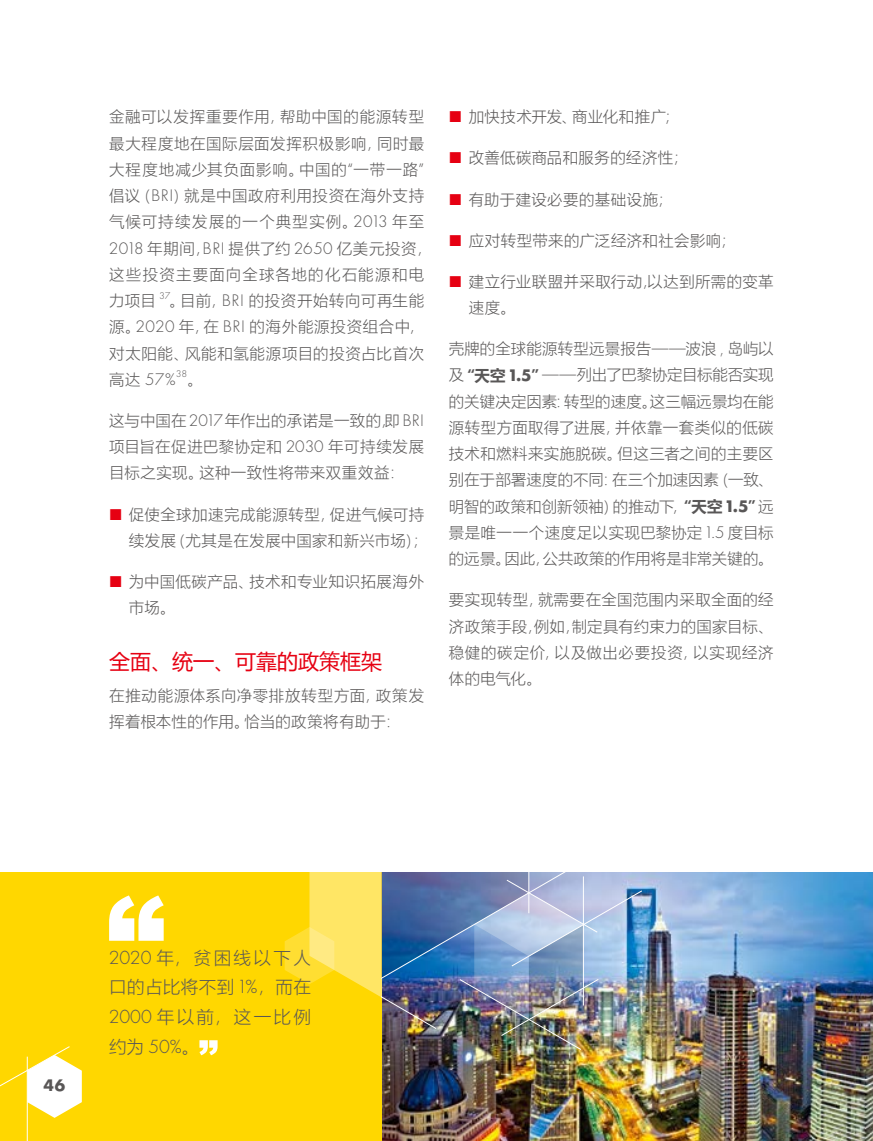
<style>
.page{position:relative;width:873px;height:1141px;background:#fff}
.page>*{position:absolute;margin:0;border:0;box-sizing:border-box;transform-origin:0 0}
.t1{font:21px "Microsoft Ya Hei";color:#e60012}
.t2{font:300 17.5px/29.8px "Microsoft Ya Hei";letter-spacing:.13em;color:#595757;text-align:justify}
.t3{font:300 15.4px/26.2px "Microsoft Ya Hei";letter-spacing:.035em;color:#595757;text-align:justify}
.t4{font:300 15.4px/26.2px "Microsoft Ya Hei";letter-spacing:.055em;color:#595757}
.t5{font:300 15.4px "Shell";color:#595757}
.t6{font:700 15.4px "Shell";color:#595757}
.t7{font:300 8.92px "Shell";color:#595757}
.s1{font-family:"Shell"}
.s2{font-family:"Microsoft Ya Hei"}
.s3{color:#e60012}
.s4{font-weight:700}
.s5{font-family:"Shell";font-weight:700}
</style>
<div class="page">
<img style="left:382px;top:872px;width:490px;height:269px">
<div style="left:0;top:872px;width:382px;height:269px;background:#ffd700"></div>
<img style="left:285px;top:872px;width:358px;height:179px">
<svg style="left:199px;top:1040px;width:18px;height:15px"></svg>
<svg style="left:109px;top:895px;width:55px;height:46px"></svg>
<hr style="left:27px;top:1057px;width:1px;height:84px;background:#fff">
<svg style="left:0;top:1046px;width:82px;height:72px"></svg>
<p class="t4" style="left:109px;top:103px;width:324px">金融可以发挥重要作用，帮助中国的能源转型最大程度地在国际层面发挥积极影响，同时最大程度地减少其负面影响。中国的“一带一路”倡议（<span class="s1">BRI</span>）就是中国政府利用投资在海外支持气候可持续发展的一个典型实例。<span class="s1">2013</span> 年至<br><span class="s1">2018</span> 年期间，<span class="s1">BRI</span> 提供了约 <span class="s1">2650</span> 亿美元投资，这些投资主要面向全球各地的化石能源和电力项目</p>
<p class="t7" style="left:159px;top:289px;width:12px">37</p>
<p class="t3" style="left:109px;top:287px;width:316px;text-indent:60px">。目前，<span class="s1">BRI</span> 的投资开始转向可再生能源。<span class="s1">2020</span> 年，在 <span class="s1">BRI</span> 的海外能源投资组合中，对太阳能、风能和氢能源项目的投资占比首次</p>
<p class="t5" style="left:109px;top:368px;width:68px"><span class="s2">高达</span> 57%</p>
<p class="t7" style="left:176px;top:368px;width:12px">38</p>
<p class="t3" style="left:187px;top:366px;width:17px">。</p>
<p class="t3" style="left:109px;top:407px;width:316px">这与中国在 <span class="s1">2017</span>年作出的承诺是一致的，即<span class="s1">BRI</span>项目旨在促进巴黎协定和 <span class="s1">2030</span> 年可持续发展目标之实现。这种一致性将带来双重效益：</p>
<p class="t3" style="left:109px;top:501px;width:320px;text-align:right"><span class="s3">■</span> 促使全球加速完成能源转型，促进气候可持续发展（尤其是在发展中国家和新兴市场）；</p>
<p class="t3" style="left:129px;top:568px;width:296px;text-indent:-20px"><span class="s3">■</span> 为中国低碳产品、技术和专业知识拓展海外市场。</p>
<h1 class="t1" style="left:109px;top:647px;width:274px">全面、统一、可靠的政策框架</h1>
<p class="t3" style="left:109px;top:682px;width:316px">在推动能源体系向净零排放转型方面，政策发挥着根本性的作用。恰当的政策将有助于：</p>
<p class="t3" style="left:449px;top:103px;width:232px"><span class="s3">■</span> 加快技术开发、商业化和推广；</p>
<p class="t3" style="left:449px;top:144px;width:241px"><span class="s3">■</span> 改善低碳商品和服务的经济性；</p>
<p class="t3" style="left:449px;top:186px;width:225px"><span class="s3">■</span> 有助于建设必要的基础设施；</p>
<p class="t3" style="left:449px;top:227px;width:288px"><span class="s3">■</span> 应对转型带来的广泛经济和社会影响；</p>
<p class="t3" style="left:468px;top:268px;width:306px;text-indent:-20px"><span class="s3">■</span> 建立行业联盟并采取行动，以达到所需的变革速度。</p>
<p class="t3" style="left:449px;top:335px;width:326px">壳牌的全球能源转型远景报告——波浪 <span class="s1">,</span> 岛屿以及<span class="s4">“天空</span> <span class="s5">1.5</span><span class="s4">”</span>——列出了巴黎协定目标能否实现的关键决定因素：转型的速度。这三幅远景均在能源转型方面取得了进展，并依靠一套类似的低碳技术和燃料来实施脱碳。但这三者之间的主要区别在于部署速度的不同：在三个加速因素（一致、明智的政策和创新领袖）的推动下，<span class="s4">“天空</span> <span class="s5">1.5</span><span class="s4">”</span>远景是唯一一个速度足以实现巴黎协定 <span class="s1">1.5</span> 度目标的远景。因此，公共政策的作用将是非常关键的。</p>
<p class="t3" style="left:449px;top:586px;width:326px">要实现转型，就需要在全国范围内采取全面的经济政策手段，例如，制定具有约束力的国家目标、稳健的碳定价，以及做出必要投资，以实现经济体的电气化。</p>
<p class="t6" style="left:44px;top:1073px;width:23px">46</p>
<p class="t2" style="left:109px;top:942px;width:203px"><span class="s1">2020</span> 年，贫困线以下人口的占比将不到 <span class="s1">1%</span>，而在<span class="s1">2000</span> 年以前，这一比例约为 <span class="s1">50%</span>。</p>
</div>
